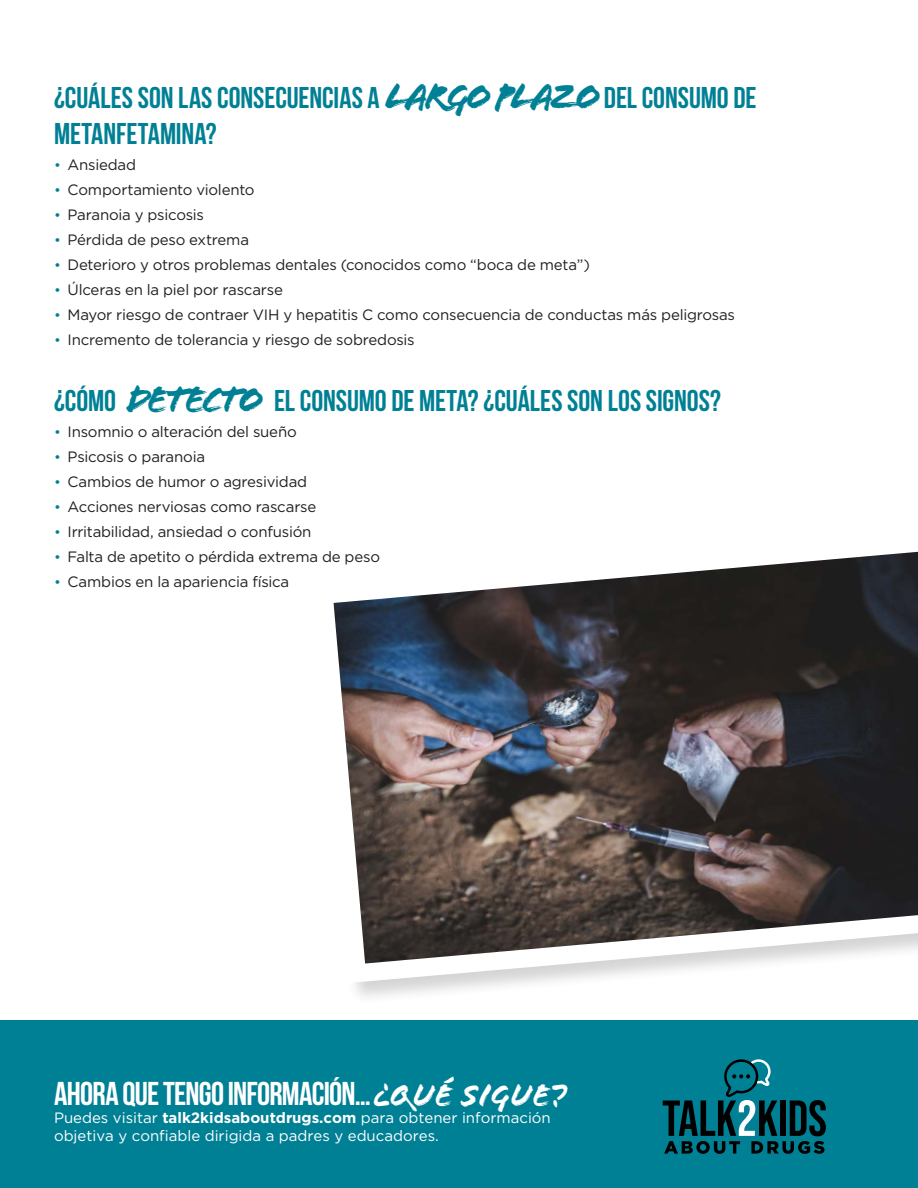
<style>
.page{position:relative;width:918px;height:1188px;background:#fff}
.page>*{position:absolute;margin:0;border:0;box-sizing:border-box;transform-origin:0 0}
.Body_Copy{font:700 33px "Bebas Neue";letter-spacing:-.025em;color:#fff}
.Sub_Head{font:700 30px/36px "Bebas Neue";letter-spacing:-.005em;color:#008094}
.t1{font:15px "Gotham";letter-spacing:-.015em;color:#231f20}
.t2{font:15px/18px "Gotham";color:#fff}
.s1{font-family:"Flood";font-weight:400;font-size:39px}
.s2{font-size:14.25px;color:#008094}
.s3{font-family:"Flood Std";font-weight:400}
.s4{font-weight:700}
</style>
<div class="page">
<img style="left:333px;top:551px;width:585px;height:442px">
<div style="left:0;top:1021px;width:918px;height:167px;background:#008094"></div>
<svg style="left:663px;top:1059px;width:163px;height:95px"></svg>
<p class="Sub_Head" style="left:54px;top:79px;width:704px">¿CUÁLES SON LAS CONSECUENCIAS A <span class="s1">LARGO PLAZO</span> DEL CONSUMO DE<br>METANFETAMINA?</p>
<p class="t1" style="left:54px;top:157px;width:84px"><span class="s2">•</span> Ansiedad</p>
<p class="t1" style="left:54px;top:182px;width:202px"><span class="s2">•</span> Comportamiento violento</p>
<p class="t1" style="left:54px;top:207px;width:152px"><span class="s2">•</span> Paranoia y psicosis</p>
<p class="t1" style="left:54px;top:231px;width:197px"><span class="s2">•</span> Pérdida de peso extrema</p>
<p class="t1" style="left:54px;top:256px;width:537px"><span class="s2">•</span> Deterioro y otros problemas dentales (conocidos como “boca de meta”)</p>
<p class="t1" style="left:54px;top:281px;width:230px"><span class="s2">•</span> Úlceras en la piel por rascarse</p>
<p class="t1" style="left:54px;top:306px;width:683px"><span class="s2">•</span> Mayor riesgo de contraer VIH y hepatitis C como consecuencia de conductas más peligrosas</p>
<p class="t1" style="left:54px;top:331px;width:362px"><span class="s2">•</span> Incremento de tolerancia y riesgo de sobredosis</p>
<p class="Sub_Head" style="left:54px;top:382px;width:668px">¿CÓMO <span class="s1">DETECTO</span> EL CONSUMO DE META? ¿CUÁLES SON LOS SIGNOS?</p>
<p class="t1" style="left:54px;top:424px;width:244px"><span class="s2">•</span> Insomnio o alteración del sueño</p>
<p class="t1" style="left:54px;top:449px;width:153px"><span class="s2">•</span> Psicosis o paranoia</p>
<p class="t1" style="left:54px;top:473px;width:255px"><span class="s2">•</span> Cambios de humor o agresividad</p>
<p class="t1" style="left:54px;top:498px;width:264px"><span class="s2">•</span> Acciones nerviosas como rascarse</p>
<p class="t1" style="left:54px;top:523px;width:259px"><span class="s2">•</span> Irritabilidad, ansiedad o confusión</p>
<p class="t1" style="left:54px;top:548px;width:328px"><span class="s2">•</span> Falta de apetito o pérdida extrema de peso</p>
<p class="t1" style="left:54px;top:573px;width:237px"><span class="s2">•</span> Cambios en la apariencia física</p>
<p class="Body_Copy" style="left:54px;top:1076px;width:514px">AHORA QUE TENGO INFORMACIÓN... <span class="s3">¿QUÉ SIGUE?</span></p>
<p class="t2" style="left:54px;top:1109px;width:498px">Puedes visitar <span class="s4">talk2kidsaboutdrugs.com</span> para obtener información objetiva y confiable dirigida a padres y educadores.</p>
</div>
